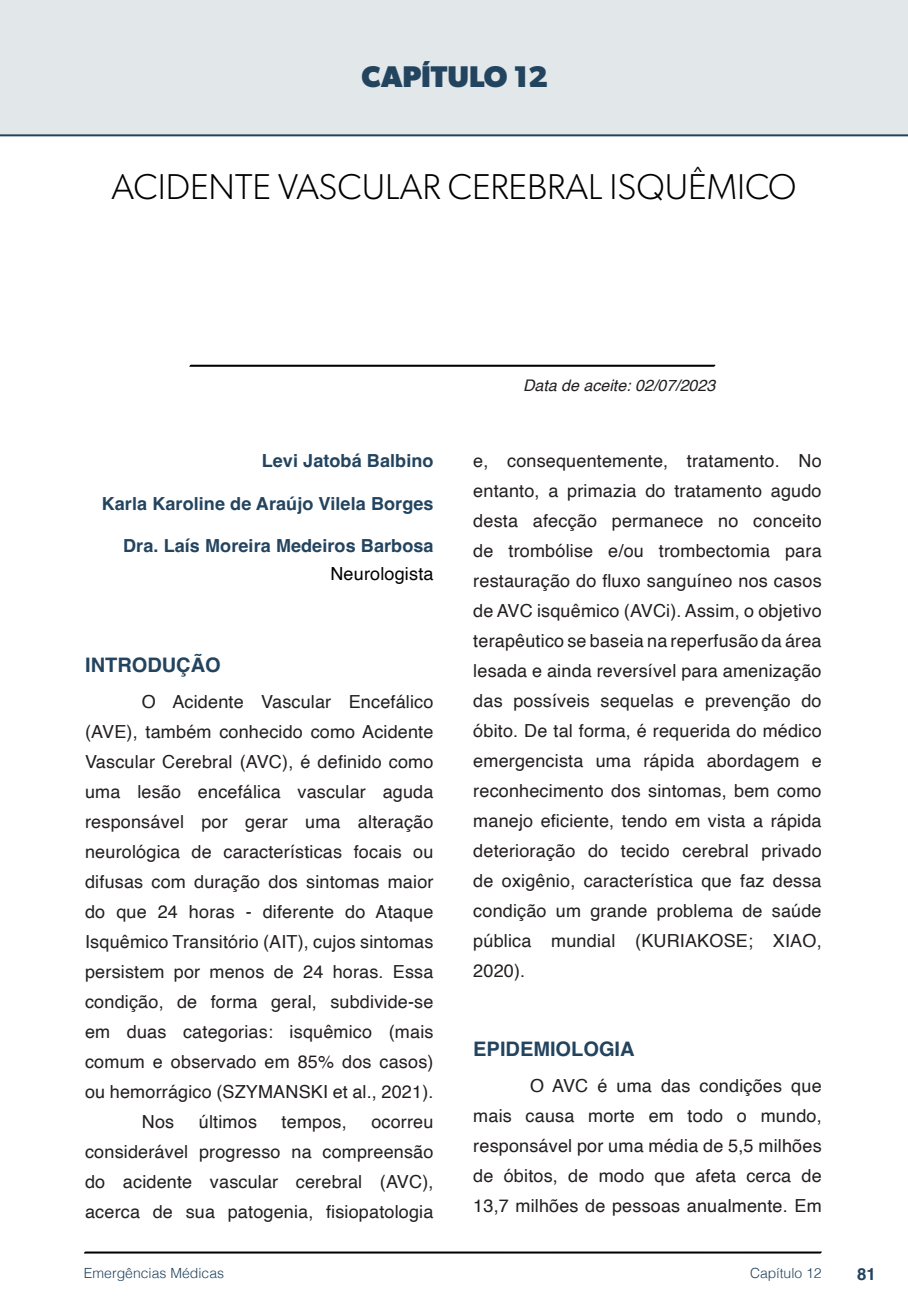
<style>
.page{position:relative;width:908px;height:1304px;background:#fff}
.page>*{position:absolute;margin:0;border:0;box-sizing:border-box;transform-origin:0 0}
.t1{font:300 36px "Gibson";color:#000}
.t2{font:700 30px "Gibson";color:#23445f}
.t3{font:700 20px "Helvetica";color:#23445f}
.t4{font:18px/30px "Helvetica";letter-spacing:.01em;color:#231f20;text-align:justify}
.t5{font:700 18px "Helvetica";letter-spacing:.005em;color:#23445f}
.t6{font:18px "Helvetica";letter-spacing:.01em;color:#000001}
.t7{font:700 16.8px "Helvetica";color:#23445f}
.t8{font:italic 16px "Helvetica";color:#231f20}
.t9{font:300 14px "Helvetica";color:#23445f}
</style>
<div class="page">
<svg style="left:84px;top:1251px;width:737px;height:3px;background:#515151"></svg>
<svg style="left:189px;top:364px;width:526px;height:3px;background:#4f4f4f"></svg>
<div style="left:0;top:0;width:907px;height:136px;background:#e2e7e9"></div>
<div style="left:44px;top:72px;width:68px;height:61px;background:#e2e7e9"></div>
<h2 class="t2" style="left:361px;top:58px;width:188px">CAPÍTULO 12</h2>
<h1 class="t1" style="left:111px;top:165px;width:686px">ACIDENTE VASCULAR CEREBRAL ISQUÊMICO</h1>
<p class="t5" style="left:261px;top:450px;width:173px">Levi Jatobá Balbino</p>
<p class="t5" style="left:102px;top:492px;width:333px">Karla Karoline de Araújo Vilela Borges</p>
<p class="t5" style="left:123px;top:535px;width:312px">Dra. Laís Moreira Medeiros Barbosa</p>
<p class="t6" style="left:330px;top:560px;width:105px">Neurologista</p>
<p class="t3" style="left:85px;top:653px;width:137px">INTRODUÇÃO</p>
<p class="t4" style="left:142px;top:687px;width:293px">O Acidente Vascular Encefálico</p>
<p class="t4" style="left:85px;top:717px;width:350px">(AVE), também conhecido como Acidente</p>
<p class="t4" style="left:85px;top:747px;width:350px">Vascular Cerebral (AVC), é definido como</p>
<p class="t4" style="left:85px;top:777px;width:350px">uma lesão encefálica vascular aguda</p>
<p class="t4" style="left:85px;top:807px;width:350px">responsável por gerar uma alteração</p>
<p class="t4" style="left:85px;top:837px;width:350px">neurológica de características focais ou</p>
<p class="t4" style="left:85px;top:867px;width:350px">difusas com duração dos sintomas maior</p>
<p class="t4" style="left:85px;top:897px;width:350px">do que 24 horas - diferente do Ataque</p>
<p class="t4" style="left:85px;top:927px;width:350px">Isquêmico Transitório (AIT), cujos sintomas</p>
<p class="t4" style="left:85px;top:957px;width:350px">persistem por menos de 24 horas. Essa</p>
<p class="t4" style="left:85px;top:987px;width:350px">condição, de forma geral, subdivide-se</p>
<p class="t4" style="left:85px;top:1017px;width:350px">em duas categorias: isquêmico (mais</p>
<p class="t4" style="left:85px;top:1047px;width:350px">comum e observado em 85% dos casos)</p>
<p class="t4" style="left:85px;top:1077px;width:350px">ou hemorrágico (SZYMANSKI et al., 2021).</p>
<p class="t4" style="left:142px;top:1107px;width:34px">Nos</p>
<p class="t4" style="left:199px;top:1107px;width:60px">últimos</p>
<p class="t4" style="left:281px;top:1107px;width:67px">tempos,</p>
<p class="t4" style="left:85px;top:1107px;width:350px;text-indent:286px">ocorreu considerável progresso na compreensão do acidente vascular cerebral (AVC), acerca de sua patogenia, fisiopatologia</p>
<p class="t8" style="left:523px;top:373px;width:194px">Data de aceite: 02/07/2023</p>
<p class="t4" style="left:473px;top:446px;width:350px">e, consequentemente, tratamento. No entanto, a primazia do tratamento agudo desta afecção permanece no conceito de trombólise e/ou trombectomia para restauração do fluxo sanguíneo nos casos de AVC isquêmico (AVCi). Assim, o objetivo terapêutico se baseia na reperfusão da área lesada e ainda reversível para amenização das possíveis sequelas e prevenção do óbito. De tal forma, é requerida do médico emergencista uma rápida abordagem e reconhecimento dos sintomas, bem como manejo eficiente, tendo em vista a rápida deterioração do tecido cerebral privado de oxigênio, característica que faz dessa condição um grande problema de saúde pública mundial (KURIAKOSE; XIAO, 2020).</p>
<p class="t3" style="left:473px;top:1037px;width:163px">EPIDEMIOLOGIA</p>
<p class="t4" style="left:473px;top:1071px;width:350px;text-indent:57px">O AVC é uma das condições que mais causa morte em todo o mundo, responsável por uma média de 5,5 milhões de óbitos, de modo que afeta cerca de 13,7 milhões de pessoas anualmente. Em</p>
<p class="t9" style="left:84px;top:1261px;width:142px">Emergências Médicas</p>
<p class="t9" style="left:749px;top:1261px;width:73px">Capítulo 12</p>
<p class="t7" style="left:856px;top:1264px;width:20px">81</p>
</div>
